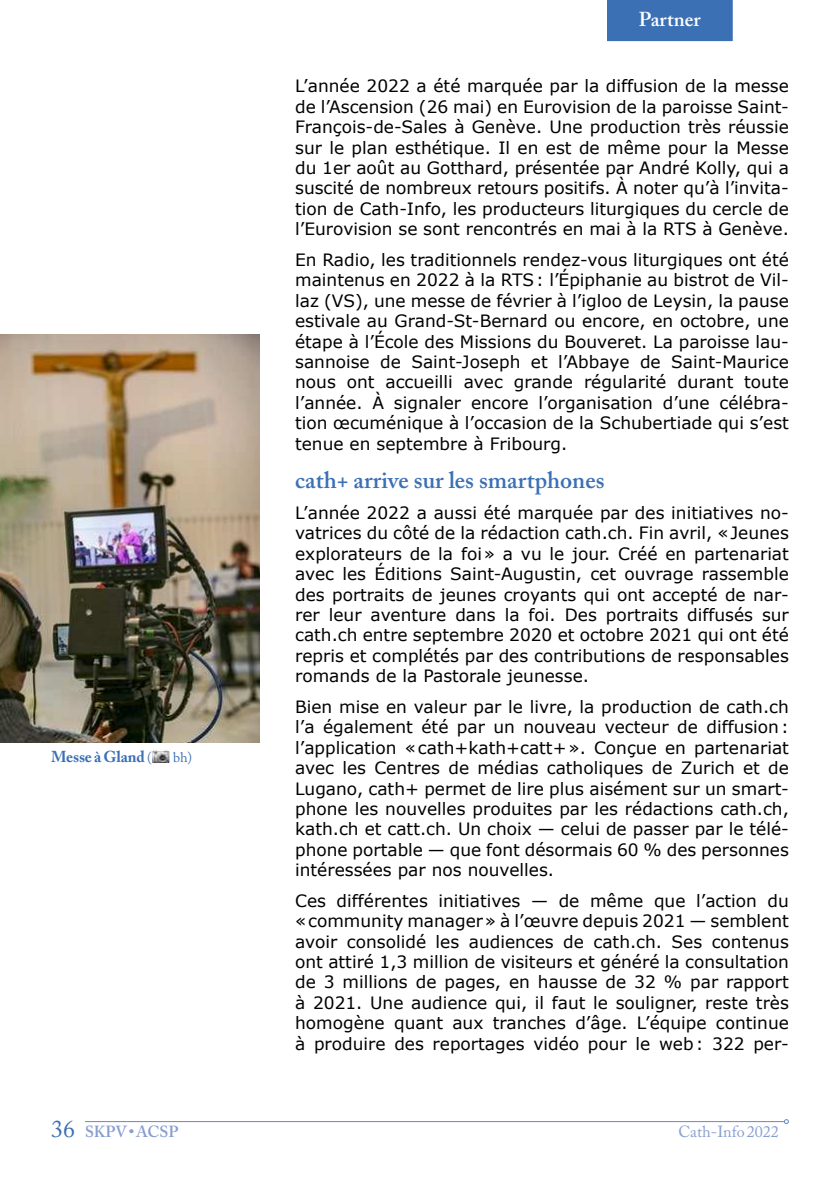
<style>
.page{position:relative;width:840px;height:1191px;background:#fff}
.page>*{position:absolute;margin:0;border:0;box-sizing:border-box;transform-origin:0 0}
.t1{font:600 23.8px "Adobe Caslon Pro";color:#3b70b5}
.t2{font:600 20px "Adobe Caslon Pro";color:#fff}
.t3{font:17px/20.4px "Verdana";color:#000;text-align:justify}
.t4{font:16px "Adobe Caslon Pro";color:#889ed0}
.t5{font:600 16px "Adobe Caslon Pro";color:#889ed0}
.t6{font:700 15.8px "Adobe Caslon Pro";letter-spacing:-.01em;color:#3b70b5}
.t7{font:14px "Adobe Caslon Pro";color:#3b70b5}
.s1{font-weight:400;font-size:14px}
.s2{font-weight:400;font-size:24px;color:#3b70b5}
</style>
<div class="page">
<hr style="left:85px;top:1121px;width:699px;height:1px;background:#6989c4">
<svg style="left:783px;top:1119px;width:5px;height:5px"></svg>
<div style="left:607px;top:0;width:124px;height:41px;background:#3b70b5"></div>
<img style="left:0;top:334px;width:259px;height:409px">
<img style="left:152px;top:750px;width:17px;height:13px">
<p class="t6" style="left:51px;top:747px;width:102px">Messe à Gland <span class="s1">(</span></p>
<p class="t7" style="left:173px;top:749px;width:21px">bh)</p>
<p class="t5" style="left:51px;top:1121px;width:128px"><span class="s2">36</span> SKPV•ACSP</p>
<p class="t2" style="left:643px;top:7px;width:54px">SKPV</p>
<p class="t2" style="left:634px;top:7px;width:71px">Ch onik</p>
<p class="t2" style="left:634px;top:7px;width:72px">Diverses</p>
<p class="t2" style="left:638px;top:7px;width:63px">Partner</p>
<p class="t3" style="left:295px;top:76px;width:495px">L’année 2022 a été marquée par la diffusion de la messe de l’Ascension (26 mai) en Eurovision de la paroisse Saint-François-de-Sales à Genève. Une production très réussie sur le plan esthétique. Il en est de même pour la Messe du 1er août au Gotthard, présentée par André Kolly, qui a suscité de nombreux retours positifs. À noter qu’à l’invita&shy;tion de Cath-Info, les producteurs liturgiques du cercle de l’Eurovision se sont rencontrés en mai à la RTS à Genève.</p>
<p class="t3" style="left:295px;top:250px;width:495px">En Radio, les traditionnels rendez-vous liturgiques ont été maintenus en 2022 à la RTS: l’Épiphanie au bistrot de Vil&shy;laz (VS), une messe de février à l’igloo de Leysin, la pause estivale au Grand-St-Bernard ou encore, en octobre, une étape à l’École des Missions du Bouveret. La paroisse lau&shy;sannoise de Saint-Joseph et l’Abbaye de Saint-Maurice nous ont accueilli avec grande régularité durant toute l’année. À signaler encore l’organisation d’une célébra&shy;tion œcuménique à l’occasion de la Schubertiade qui s’est tenue en septembre à Fribourg.</p>
<h1 class="t1" style="left:295px;top:466px;width:311px">cath+ arrive sur les smartphones</h1>
<p class="t3" style="left:295px;top:503px;width:495px">L’année 2022 a aussi été marquée par des initiatives no&shy;vatrices du côté de la rédaction cath.ch. Fin avril, «Jeunes explorateurs de la foi» a vu le jour. Créé en partenariat avec les Éditions Saint-Augustin, cet ouvrage rassemble des portraits de jeunes croyants qui ont accepté de nar&shy;rer leur aventure dans la foi. Des portraits diffusés sur cath.ch entre septembre 2020 et octobre 2021 qui ont été repris et complétés par des contributions de responsables romands de la Pastorale jeunesse.</p>
<p class="t3" style="left:295px;top:697px;width:495px">Bien mise en valeur par le livre, la production de cath.ch l’a également été par un nouveau vecteur de diffusion: l’application «cath+kath+catt+». Conçue en partenariat avec les Centres de médias catholiques de Zurich et de Lugano, cath+ permet de lire plus aisément sur un smart&shy;phone les nouvelles produites par les rédactions cath.ch, kath.ch et catt.ch. Un choix — celui de passer par le télé&shy;phone portable — que font désormais 60 % des personnes intéressées par nos nouvelles.</p>
<p class="t3" style="left:295px;top:890px;width:495px">Ces différentes initiatives — de même que l’action du «community manager» à l’œuvre depuis 2021 — semblent avoir consolidé les audiences de cath.ch. Ses contenus ont attiré 1,3 million de visiteurs et généré la consultation de 3 millions de pages, en hausse de 32 % par rapport à 2021. Une audience qui, il faut le souligner, reste très homogène quant aux tranches d’âge. L’équipe continue à produire des reportages vidéo pour le web: 322 per-</p>
<p class="t4" style="left:678px;top:1121px;width:102px">Cath-Info 2022</p>
</div>
